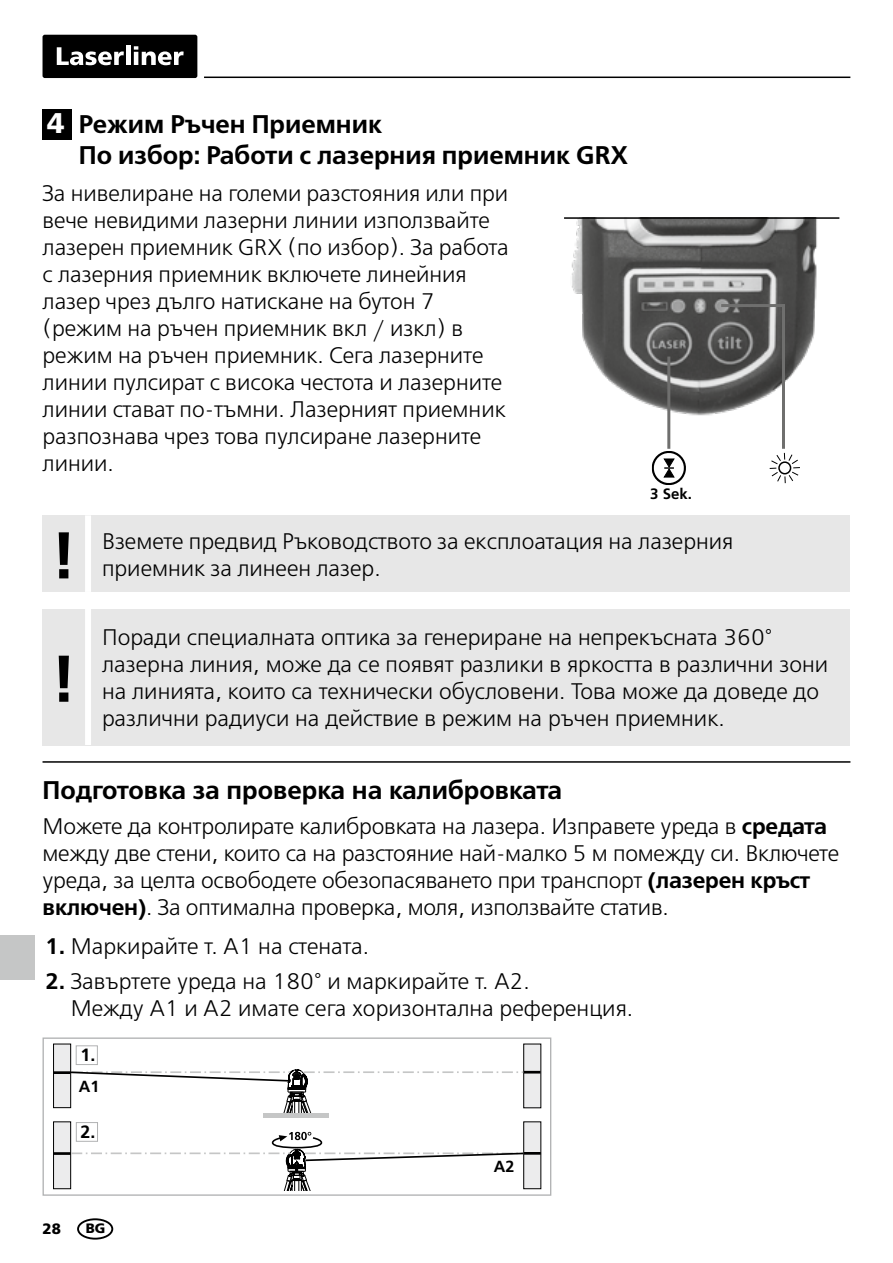
<style>
.page{position:relative;width:893px;height:1263px;background:#fff}
.page>*{position:absolute;margin:0;border:0;box-sizing:border-box;transform-origin:0 0}
.t1{font:700 66px "Frutiger LT Com";color:#000}
.t2{font:600 25.5px/30.6px "Free Set";color:#000}
.t3{font:300 22.5px/27px "Free Set";color:#000}
.t4{font:700 17.7px "Frutiger LT Com";color:#000}
.t5{font:700 16.2px "Frutiger LT Com";color:#000}
.t6{font:700 15px "Frutiger LT Com";color:#000}
.t7{font:900 15px "Frutiger LT Com";color:#000}
.t8{font:900 13.5px "Frutiger LT Com";color:#000}
.s1{font-family:"Frutiger LT Com";font-weight:900;font-size:28.5px;color:#fff}
.s2{font-weight:600}
</style>
<div class="page">
<hr style="left:204px;top:77px;width:646px;height:1px;background:#000">
<div style="left:43px;top:35px;width:154px;height:43px;background:#000;border-radius:2px"></div>
<svg style="left:57px;top:47px;width:67px;height:18px"></svg>
<hr style="left:126px;top:46px;width:4px;height:19px;background:#fff">
<svg style="left:134px;top:46px;width:50px;height:19px"></svg>
<img style="left:571px;top:217px;width:269px;height:223px">
<hr style="left:564px;top:217px;width:275px;height:2px;background:#000">
<svg style="left:652px;top:451px;width:34px;height:34px"></svg>
<svg style="left:770px;top:453px;width:30px;height:30px"></svg>
<div style="left:778px;top:461px;width:13px;height:13px;border:2px solid #000;border-radius:50%"></div>
<hr style="left:782px;top:304px;width:3px;height:145px;background:#6f6f6e">
<hr style="left:667px;top:357px;width:3px;height:92px;background:#6f6f6e">
<div style="left:43px;top:109px;width:29px;height:30px;background:#000"></div>
<div style="left:43px;top:515px;width:807px;height:77px;background:#e7e7e7"></div>
<div style="left:85px;top:515px;width:6px;height:77px;background:#fff"></div>
<div style="left:43px;top:609px;width:807px;height:136px;background:#e7e7e7"></div>
<div style="left:85px;top:609px;width:6px;height:136px;background:#fff"></div>
<hr style="left:43px;top:761px;width:807px;height:2px;background:#000">
<div style="left:43px;top:1037px;width:508px;height:159px;border:1px solid #b1b2b3"></div>
<div style="left:524px;top:1044px;width:17px;height:64px;background:#ececed"></div>
<div style="left:54px;top:1122px;width:17px;height:67px;background:#ececed"></div>
<div style="left:53px;top:1122px;width:18px;height:67px;border:1px solid #000"></div>
<div style="left:54px;top:1044px;width:17px;height:64px;background:#ececed"></div>
<div style="left:53px;top:1044px;width:18px;height:64px;border:1px solid #000"></div>
<hr style="left:53px;top:1071px;width:17px;height:3px;background:#000">
<hr style="left:53px;top:1152px;width:18px;height:3px;background:#000">
<div style="left:76px;top:1122px;width:22px;height:20px;border:1px solid #b1b2b3"></div>
<div style="left:76px;top:1045px;width:22px;height:20px;border:1px solid #b1b2b3"></div>
<div style="left:524px;top:1122px;width:17px;height:67px;background:#ececed"></div>
<svg style="left:71px;top:1132px;width:454px;height:58px"></svg>
<hr style="left:264px;top:1114px;width:65px;height:4px;background:#c5c6c6">
<svg style="left:68px;top:1069px;width:473px;height:47px"></svg>
<hr style="left:524px;top:1152px;width:17px;height:3px;background:#000">
<hr style="left:721px;top:304px;width:64px;height:3px;background:#6f6f6e">
<div style="left:77px;top:1218px;width:36px;height:21px;border:2px solid #000;border-radius:50%"></div>
<div style="left:0;top:935px;width:34px;height:45px;background:#c5c6c6"></div>
<p class="t2" style="left:79px;top:109px;width:550px;text-indent:-32px"><span class="s1">4</span> Режим Ръчен Приемник<br>По избор: Работи с лазерния приемник GRX</p>
<p class="t3" style="left:43px;top:180px;width:468px">За нивелиране на големи разстояния или при вече невидими лазерни линии използвайте лазерен приемник GRX (по избор). За работа с лазерния приемник включете линейния лазер чрез дълго натискане на бутон 7 (режим на ръчен приемник вкл / изкл) в режим на ръчен приемник. Сега лазерните линии пулсират с висока честота и лазерните линии стават по-тъмни. Лазерният приемник разпознава чрез това пулсиране лазерните линии.</p>
<p class="t6" style="left:650px;top:484px;width:43px">3 Sek.</p>
<h1 class="t1" style="left:51px;top:517px;width:27px">!</h1>
<h1 class="t1" style="left:51px;top:640px;width:27px">!</h1>
<p class="t3" style="left:102px;top:528px;width:633px">Вземете предвид Ръководството за експлоатация на лазерния</p>
<p class="t3" style="left:102px;top:555px;width:280px">приемник за линеен лазер.</p>
<p class="t3" style="left:102px;top:624px;width:728px">Поради специалната оптика за генериране на непрекъсната 360° лазерна линия, може да се появят разлики в яркостта в различни зони на линията, които са технически обусловени. Това може да доведе до различни радиуси на действие в режим на ръчен приемник.</p>
<p class="t2" style="left:43px;top:775px;width:521px">Подготовка за проверка на калибровката</p>
<p class="t3" style="left:43px;top:813px;width:798px">Можете да контролирате калибровката на лазера. Изправете уреда в <span class="s2">средата </span>между две стени, които са на разстояние най-малко 5 м помежду си. Включете уреда, за целта освободете обезопасяването при транспорт <span class="s2">(лазерен кръст включен)</span>. За оптимална проверка, моля, използвайте статив.</p>
<p class="t3" style="left:45px;top:933px;width:325px"><span class="s2">1.</span> Маркирайте т. A1 на стената.</p>
<p class="t3" style="left:71px;top:968px;width:564px;text-indent:-25px"><span class="s2">2.</span> Завъртете уреда на 180° и маркирайте т. A2.<br>Между A1 и A2 имате сега хоризонтална референция.</p>
<p class="t4" style="left:80px;top:1045px;width:16px">1.</p>
<p class="t5" style="left:79px;top:1077px;width:22px">A1</p>
<p class="t4" style="left:81px;top:1121px;width:16px">2.</p>
<p class="t7" style="left:43px;top:1219px;width:20px">28</p>
<p class="t8" style="left:86px;top:1220px;width:21px">BG</p>
<p class="t5" style="left:494px;top:1156px;width:22px">A2</p>
</div>
